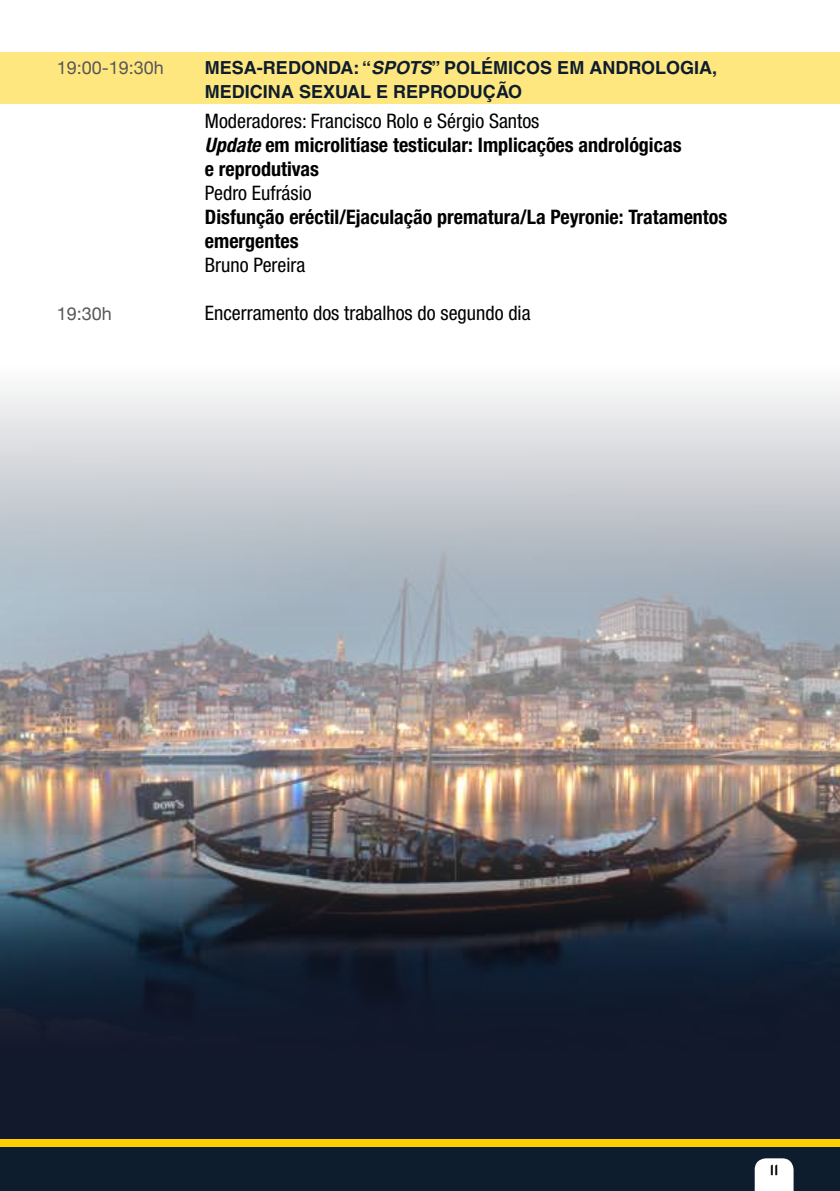
<style>
.page{position:relative;width:840px;height:1191px;background:#fff}
.page>*{position:absolute;margin:0;border:0;box-sizing:border-box;transform-origin:0 0}
.t1{font:700 condensed 20px/24px "Helvetica Neue";color:#000}
.t2{font:condensed 20px "Helvetica Neue";color:#000}
.t3{font:700 18px/24px "Helvetica";color:#0e1d2d}
.t4{font:18px "Helvetica Neue";color:#575756}
.t5{font:14px "London Two";color:#000}
.s1{font-style:italic}
.s2{font-weight:400}
</style>
<div class="page">
<div style="left:0;top:1138px;width:839px;height:53px;background:#ffcf02"></div>
<div style="left:0;top:1147px;width:839px;height:44px;background:#0e1d2d"></div>
<svg style="left:754px;top:1158px;width:39px;height:33px"></svg>
<div style="left:0;top:872px;width:839px;height:266px;background:#13192c"></div>
<img style="left:0;top:388px;width:839px;height:580px">
<div style="left:0;top:53px;width:839px;height:51px;background:#ffe780"></div>
<p class="t4" style="left:57px;top:55px;width:109px">19:00-19:30h</p>
<p class="t3" style="left:205px;top:55px;width:513px">MESA-REDONDA: “<span class="s1">SPOTS</span>” POLÉMICOS EM ANDROLOGIA,<br>MEDICINA SEXUAL E REPRODUÇÃO</p>
<p class="t1" style="left:205px;top:108px;width:478px"><span class="s2">Moderadores: Francisco Rolo e Sérgio Santos<br></span><span class="s1">Update</span> em microlitíase testicular: Implicações andrológicas e reprodutivas</p>
<p class="t2" style="left:205px;top:181px;width:108px">Pedro Eufrásio</p>
<p class="t1" style="left:205px;top:204px;width:523px">Disfunção eréctil/Ejaculação prematura/La Peyronie: Tratamentos emergentes</p>
<p class="t2" style="left:205px;top:253px;width:102px">Bruno Pereira</p>
<p class="t4" style="left:57px;top:300px;width:57px">19:30h</p>
<p class="t2" style="left:205px;top:301px;width:327px">Encerramento dos trabalhos do segundo dia</p>
<p class="t5" style="left:769px;top:1161px;width:10px">11</p>
</div>
